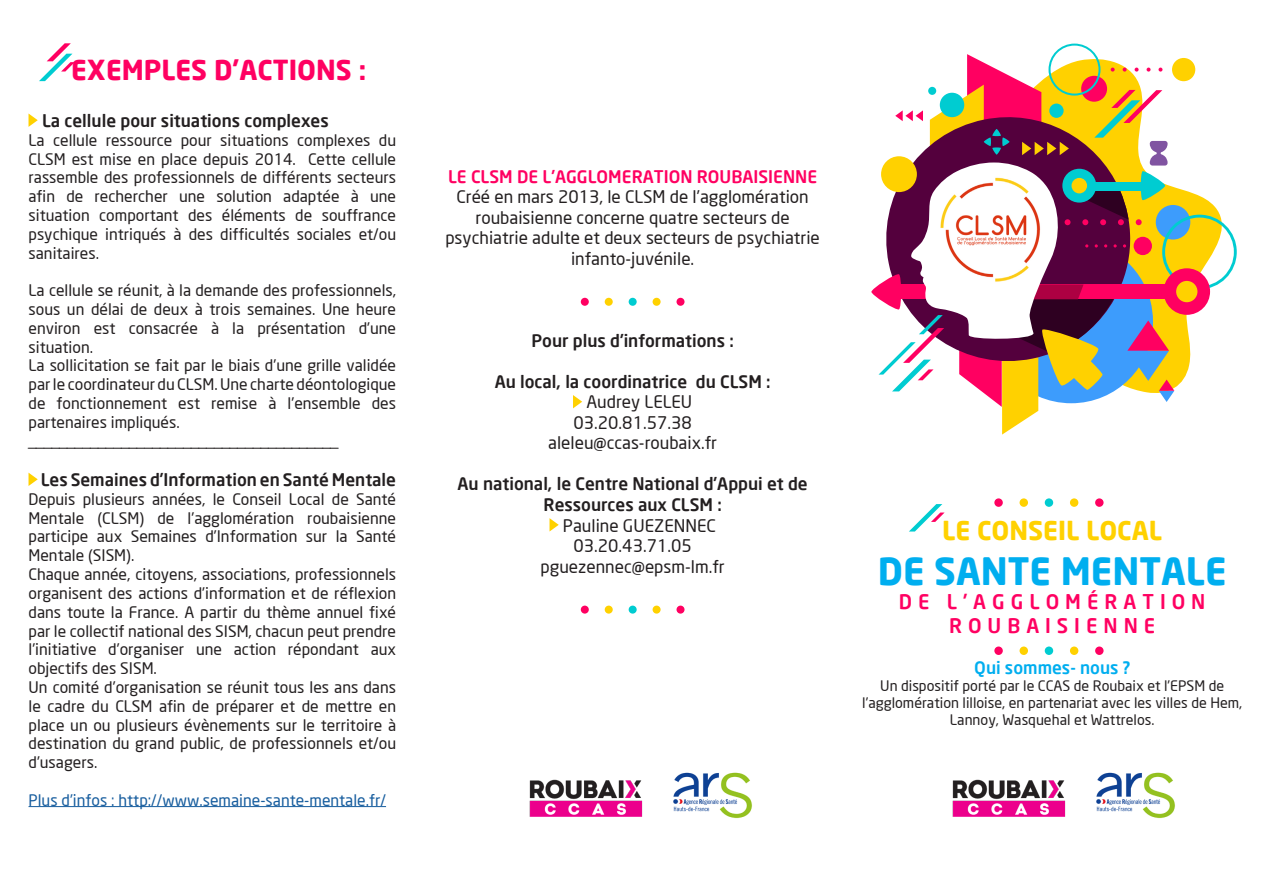
<style>
.page{position:relative;width:1263px;height:893px;background:#fff}
.page>*{position:absolute;margin:0;border:0;box-sizing:border-box;transform-origin:0 0}
.t1{font:700 37.05px "Neo Sans";color:#00aeef}
.t2{font:700 27px "Neo Sans";color:#ff0061}
.t3{font:700 25.65px "Neo Sans";color:#ffd100}
.t4{font:500 19.95px/24px "Neo Sans";letter-spacing:.3em;color:#ff0061;text-align:center}
.t5{font:17.1px/20.5px "Neo Sans";color:#231f20;text-align:center}
.t6{font:500 17.1px/20.5px "Neo Sans";color:#231f20;text-align:center}
.t7{font:500 17.1px "Neo Sans";color:#ff0061}
.t8{font:500 17.1px "Neo Sans";color:#00aeef}
.t9{font:15.6px/18.8px "Neo Sans";color:#231f20;text-align:justify}
.t10{font:15.6px "Neo Sans";color:#175d9e}
.t11{font:14.25px/17.1px "Neo Sans";color:#231f20;text-align:center}
</style>
<div class="page">
<div style="left:676px;top:298px;width:8px;height:8px;background:#ff0061;border-radius:50%"></div>
<div style="left:653px;top:298px;width:8px;height:8px;background:#ffd100;border-radius:50%"></div>
<div style="left:629px;top:298px;width:8px;height:8px;background:#00ccd1;border-radius:50%"></div>
<div style="left:605px;top:298px;width:8px;height:8px;background:#ffd100;border-radius:50%"></div>
<div style="left:581px;top:298px;width:8px;height:8px;background:#ff0061;border-radius:50%"></div>
<svg style="left:573px;top:395px;width:9px;height:13px"></svg>
<svg style="left:549px;top:518px;width:10px;height:13px"></svg>
<div style="left:676px;top:606px;width:8px;height:8px;background:#ff0061;border-radius:50%"></div>
<div style="left:653px;top:606px;width:8px;height:8px;background:#ffd100;border-radius:50%"></div>
<div style="left:629px;top:606px;width:8px;height:8px;background:#00ccd1;border-radius:50%"></div>
<div style="left:605px;top:606px;width:8px;height:8px;background:#ffd100;border-radius:50%"></div>
<div style="left:581px;top:606px;width:8px;height:8px;background:#ff0061;border-radius:50%"></div>
<hr style="left:29px;top:806px;width:357px;height:1px;background:#175d9e">
<svg style="left:29px;top:114px;width:9px;height:13px"></svg>
<svg style="left:29px;top:473px;width:9px;height:13px"></svg>
<svg style="left:871px;top:44px;width:366px;height:391px"></svg>
<svg style="left:909px;top:504px;width:35px;height:27px"></svg>
<div style="left:1095px;top:646px;width:8px;height:9px;background:#ff0061;border-radius:50%"></div>
<div style="left:1070px;top:646px;width:8px;height:9px;background:#ffd100;border-radius:50%"></div>
<div style="left:1045px;top:646px;width:8px;height:9px;background:#00ccd1;border-radius:50%"></div>
<div style="left:1019px;top:646px;width:9px;height:9px;background:#ffd100;border-radius:50%"></div>
<div style="left:994px;top:646px;width:9px;height:9px;background:#ff0061;border-radius:50%"></div>
<div style="left:1095px;top:498px;width:8px;height:9px;background:#ff0061;border-radius:50%"></div>
<div style="left:1070px;top:498px;width:8px;height:9px;background:#ffd100;border-radius:50%"></div>
<div style="left:1045px;top:498px;width:8px;height:9px;background:#00ccd1;border-radius:50%"></div>
<div style="left:1019px;top:498px;width:9px;height:9px;background:#ffd100;border-radius:50%"></div>
<div style="left:994px;top:498px;width:9px;height:9px;background:#ff0061;border-radius:50%"></div>
<img style="left:933px;top:173px;width:117px;height:117px;border-radius:59px">
<img style="left:529px;top:779px;width:114px;height:38px">
<img style="left:952px;top:779px;width:114px;height:38px">
<img style="left:673px;top:772px;width:79px;height:47px">
<img style="left:1096px;top:772px;width:79px;height:47px">
<svg style="left:39px;top:43px;width:36px;height:38px"></svg>
<p class="t2" style="left:71px;top:52px;width:296px">EXEMPLES D’ACTIONS :</p>
<p class="t6" style="left:42px;top:110px;width:288px">La cellule pour situations complexes</p>
<p class="t9" style="left:29px;top:130px;width:369px">La cellule ressource pour situations complexes du CLSM est mise en place depuis 2014. Cette cellule rassemble des professionnels de différents secteurs afin de rechercher une solution adaptée à une situation comportant des éléments de souffrance psychique intriqués à des difficultés sociales et/ou sanitaires.</p>
<p class="t9" style="left:29px;top:281px;width:369px">La cellule se réunit, à la demande des professionnels, sous un délai de deux à trois semaines. Une heure environ est consacrée à la présentation d’une situation.</p>
<p class="t9" style="left:29px;top:356px;width:369px">La sollicitation se fait par le biais d’une grille validée par le coordinateur du CLSM. Une charte déontologique de fonctionnement est remise à l’ensemble des partenaires impliqués.</p>
<p class="t9" style="left:29px;top:431px;width:311px">________________________________________</p>
<p class="t6" style="left:41px;top:469px;width:357px">Les Semaines d’Information en Santé Mentale</p>
<p class="t9" style="left:29px;top:489px;width:369px">Depuis plusieurs années, le Conseil Local de Santé Mentale (CLSM) de l’agglomération roubaisienne participe aux Semaines d’Information sur la Santé Mentale (SISM).</p>
<p class="t9" style="left:29px;top:565px;width:369px">Chaque année, citoyens, associations, professionnels organisent des actions d’information et de réflexion dans toute la France. A partir du thème annuel fixé par le collectif national des SISM, chacun peut prendre l’initiative d’organiser une action répondant aux objectifs des SISM.</p>
<p class="t9" style="left:29px;top:678px;width:369px">Un comité d’organisation se réunit tous les ans dans le cadre du CLSM afin de préparer et de mettre en place un ou plusieurs évènements sur le territoire à destination du grand public, de professionnels et/ou d’usagers.</p>
<p class="t10" style="left:29px;top:790px;width:359px">Plus d’infos : http://www.semaine-sante-mentale.fr/</p>
<p class="t7" style="left:448px;top:166px;width:371px">LE CLSM DE L’AGGLOMERATION ROUBAISIENNE</p>
<p class="t5" style="left:445px;top:186px;width:376px">Créé en mars 2013, le CLSM de l’agglomération roubaisienne concerne quatre secteurs de psychiatrie adulte et deux secteurs de psychiatrie infanto-juvénile.</p>
<p class="t6" style="left:531px;top:330px;width:204px">Pour plus d’informations :</p>
<p class="t6" style="left:495px;top:371px;width:277px">Au local, la coordinatrice du CLSM :</p>
<p class="t5" style="left:586px;top:392px;width:107px">Audrey LELEU</p>
<p class="t5" style="left:574px;top:412px;width:120px">03.20.81.57.38</p>
<p class="t5" style="left:548px;top:433px;width:170px">aleleu@ccas-roubaix.fr</p>
<p class="t6" style="left:458px;top:473px;width:352px">Au national, le Centre National d’Appui et de<br>Ressources aux CLSM :</p>
<p class="t5" style="left:563px;top:515px;width:154px">Pauline GUEZENNEC</p>
<p class="t5" style="left:574px;top:535px;width:120px">03.20.43.71.05</p>
<p class="t5" style="left:541px;top:556px;width:186px">pguezennec@epsm-lm.fr</p>
<p class="t3" style="left:942px;top:514px;width:221px">LE CONSEIL LOCAL</p>
<p class="t1" style="left:878px;top:547px;width:350px">DE SANTE MENTALE</p>
<p class="t4" style="left:899px;top:589px;width:308px">DE L’AGGLOMÉRATION<br>ROUBAISIENNE</p>
<p class="t8" style="left:974px;top:657px;width:158px">Qui sommes- nous ?</p>
<p class="t11" style="left:862px;top:677px;width:381px">Un dispositif porté par le CCAS de Roubaix et l’EPSM de l’agglomération lilloise, en partenariat avec les villes de Hem,<br>Lannoy, Wasquehal et Wattrelos.</p>
</div>
